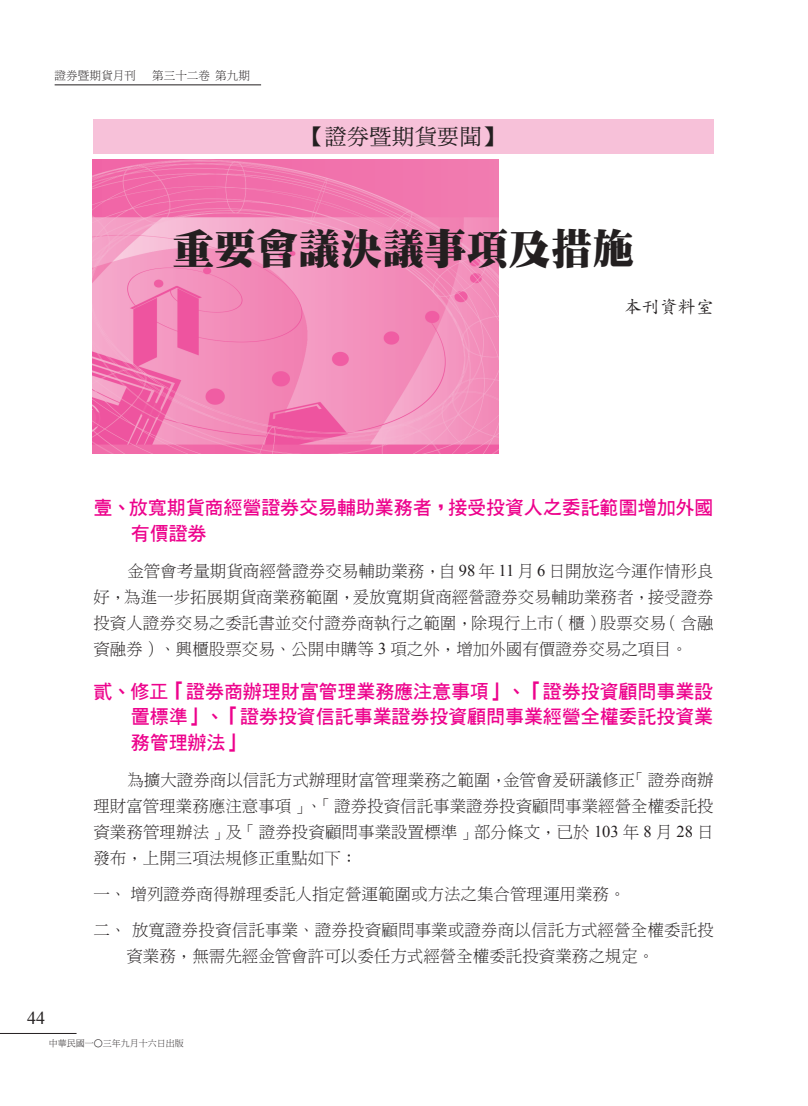
<style>
.page{position:relative;width:808px;height:1106px;background:#fff}
.page>*{position:absolute;margin:0;border:0;box-sizing:border-box;transform-origin:0 0}
.t1{font:42px "DF Ming W12 WIN BF";color:#231f20}
.t2{font:22.5px "DF Ming W5 WIN BF";color:#231f20}
.t3{font:19.5px/25.7px "DF Hei W7 WIN BF";letter-spacing:-.03em;color:#ed028c}
.t4{font:18px "DF Kai Shu W5 WIN BF";color:#231f20}
.t5{font:18px "Times New Roman";color:#231f20}
.t6{font:16.5px/25.7px "DF Ming W3 WIN BF";color:#231f20;text-align:justify}
.t7{font:11.55px "DF Ming W3 WIN BF";color:#231f20}
.t8{font:9px "DF Ming W3 WIN BF";color:#231f20}
.s1{font-family:"DF Hei XB WIN BF"}
.s2{font-family:"Times New Roman"}
</style>
<div class="page">
<hr style="left:55px;top:84px;width:206px;height:1px;background:#231f20">
<hr style="left:0;top:1033px;width:77px;height:1px;background:#231f20">
<img style="left:93px;top:160px;width:406px;height:294px">
<div style="left:93px;top:119px;width:621px;height:34px;background:#f7c1d9"></div>
<p class="t7" style="left:55px;top:70px;width:83px">證券暨期貨月刊</p>
<p class="t7" style="left:152px;top:70px;width:99px">第三十二卷第九期</p>
<h2 class="t2" style="left:302px;top:125px;width:204px">【證券暨期貨要聞】</h2>
<h1 class="t1" style="left:172px;top:227px;width:464px">重要會議決議事項及措施</h1>
<p class="t4" style="left:624px;top:298px;width:91px">本刊資料室</p>
<p class="t5" style="left:27px;top:1005px;width:19px">44</p>
<p class="t3" style="left:131px;top:494px;width:584px;text-indent:-37px">壹<span class="s1">、</span>放寬期貨商經營證券交易輔助業務者<span class="s1">，</span>接受投資人之委託範圍增加外國有價證券</p>
<p class="t6" style="left:93px;top:558px;width:622px;text-indent:34px">金管會考量期貨商經營證券交易輔助業務，自 <span class="s2">98</span> 年 <span class="s2">11</span> 月 <span class="s2">6</span> 日開放迄今運作情形良好，為進一步拓展期貨商業務範圍，爰放寬期貨商經營證券交易輔助業務者，接受證券投資人證券交易之委託書並交付證券商執行之範圍，除現行上市（櫃）股票交易（含融資融券）、興櫃股票交易、公開申購等 <span class="s2">3</span> 項之外，增加外國有價證券交易之項目。</p>
<p class="t3" style="left:131px;top:678px;width:584px;text-align:justify;text-indent:-37px">貳<span class="s1">、</span>修正<span class="s1">「</span>證券商辦理財富管理業務應注意事項<span class="s1">」、「</span>證券投資顧問事業設置標準<span class="s1">」、「</span>證券投資信託事業證券投資顧問事業經營全權委託投資業務管理辦法<span class="s1">」</span></p>
<p class="t6" style="left:93px;top:767px;width:622px;text-indent:34px">為擴大證券商以信託方式辦理財富管理業務之範圍，金管會爰研議修正「證券商辦理財富管理業務應注意事項」、「證券投資信託事業證券投資顧問事業經營全權委託投資業務管理辦法」及「證券投資顧問事業設置標準」部分條文，已於 <span class="s2">103</span> 年 <span class="s2">8</span> 月 <span class="s2">28</span> 日發布，上開三項法規修正重點如下：</p>
<p class="t6" style="left:93px;top:881px;width:534px">一、增列證券商得辦理委託人指定營運範圍或方法之集合管理運用業務。</p>
<p class="t6" style="left:126px;top:917px;width:589px;text-indent:-33px">二、放寬證券投資信託事業、證券投資顧問事業或證券商以信託方式經營全權委託投資業務，無需先經金管會許可以委任方式經營全權委託投資業務之規定。</p>
<p class="t8" style="left:49px;top:1039px;width:136px">中華民國一○三年九月十六日出版</p>
</div>
